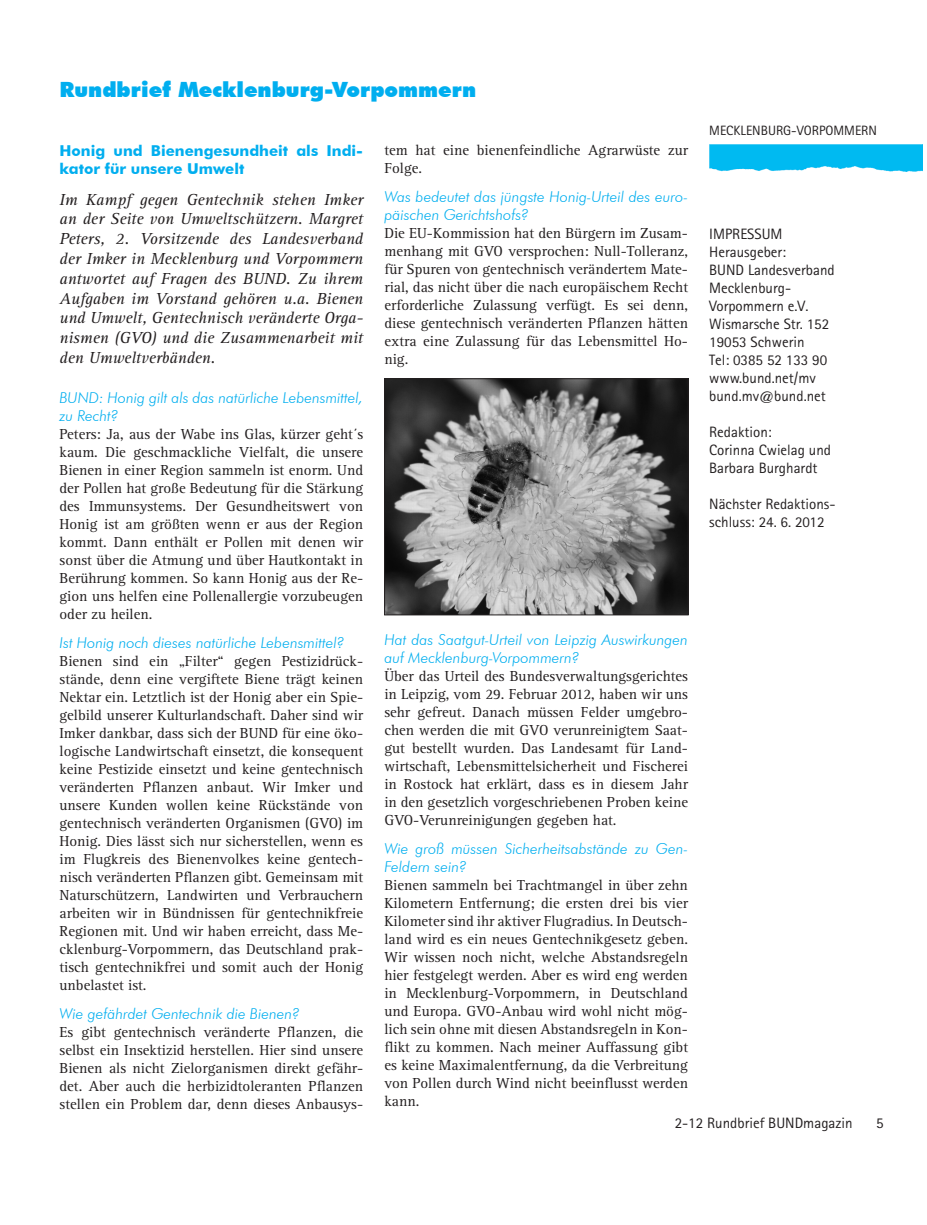
<style>
.page{position:relative;width:927px;height:1225px;background:#fff}
.page>*{position:absolute;margin:0;border:0;box-sizing:border-box;transform-origin:0 0}
.t1{font:900 21px "Futura BT";color:#00aeef}
.t2{font:italic 16.5px/19.8px "Rotis Serif";color:#231f20;text-align:justify}
.t3{font:15px/18px "Rotis Serif";color:#231f20;text-align:justify}
.t4{font:italic 300 15px/18px "Futura BT";color:#00aeef}
.t5{font:15px/18px "Rotis Sans Serif";color:#231f20}
.t6{font:700 15px/18px "Futura BT";color:#00aeef}
.t7{font:13.5px "Rotis Sans Serif";color:#231f20}
</style>
<div class="page">
<img style="left:709px;top:145px;width:213px;height:27px">
<img style="left:386px;top:380px;width:300px;height:233px">
<div style="left:384px;top:378px;width:304px;height:237px;border:1px solid #231f20"></div>
<h1 class="t1" style="left:60px;top:77px;width:418px">Rundbrief Mecklenburg-Vorpommern</h1>
<p class="t6" style="left:60px;top:142px;width:305px">Honig und Bienengesundheit als Indi&shy;kator für unsere Umwelt</p>
<p class="t2" style="left:60px;top:190px;width:305px">Im Kampf gegen Gentechnik stehen Imker an der Seite von Umweltschützern. Margret Peters, 2. Vorsitzende des Landesverband der Imker in Mecklenburg und Vorpommern antwortet auf Fragen des BUND. Zu ihrem Aufgaben im Vorstand gehören u.a. Bienen und Umwelt, Gentechnisch veränderte Orga&shy;nismen (GVO) und die Zusammenarbeit mit den Umweltverbänden.</p>
<p class="t4" style="left:60px;top:388px;width:305px">BUND: Honig gilt als das natürliche Lebensmittel, zu Recht?</p>
<p class="t3" style="left:60px;top:425px;width:305px">Peters: Ja, aus der Wabe ins Glas, kürzer geht´s kaum. Die geschmackliche Vielfalt, die unsere Bienen in einer Region sammeln ist enorm. Und der Pollen hat große Bedeutung für die Stärkung des Immunsystems. Der Gesundheitswert von Honig ist am größten wenn er aus der Region kommt. Dann enthält er Pollen mit denen wir sonst über die Atmung und über Hautkontakt in Berührung kommen. So kann Honig aus der Re&shy;gion uns helfen eine Pollenallergie vorzubeugen oder zu heilen.</p>
<p class="t4" style="left:60px;top:633px;width:286px">Ist Honig noch dieses natürliche Lebensmittel?</p>
<p class="t3" style="left:60px;top:652px;width:305px">Bienen sind ein „Filter“ gegen Pestizidrück&shy;stände, denn eine vergiftete Biene trägt keinen Nektar ein. Letztlich ist der Honig aber ein Spie&shy;gelbild unserer Kulturlandschaft. Daher sind wir Imker dankbar, dass sich der BUND für eine öko&shy;logische Landwirtschaft einsetzt, die konsequent keine Pestizide einsetzt und keine gentechnisch veränderten Pflanzen anbaut. Wir Imker und unsere Kunden wollen keine Rückstände von gentechnisch veränderten Organismen (GVO) im Honig. Dies lässt sich nur sicherstellen, wenn es im Flugkreis des Bienenvolkes keine gentech&shy;nisch veränderten Pflanzen gibt. Gemeinsam mit Naturschützern, Landwirten und Verbrauchern arbeiten wir in Bündnissen für gentechnikfreie Regionen mit. Und wir haben erreicht, dass Me&shy;cklenburg-Vorpommern, das Deutschland prak&shy;tisch gentechnikfrei und somit auch der Honig unbelastet ist.</p>
<p class="t4" style="left:60px;top:1004px;width:242px">Wie gefährdet Gentechnik die Bienen?</p>
<p class="t3" style="left:60px;top:1023px;width:305px">Es gibt gentechnisch veränderte Pflanzen, die selbst ein Insektizid herstellen. Hier sind unsere Bienen als nicht Zielorganismen direkt gefähr&shy;det. Aber auch die herbizidtoleranten Pflanzen stellen ein Problem dar, denn dieses Anbausys-</p>
<p class="t3" style="left:384px;top:142px;width:305px">tem hat eine bienenfeindliche Agrarwüste zur<br>Folge.</p>
<p class="t4" style="left:384px;top:187px;width:305px">Was bedeutet das jüngste Honig-Urteil des euro&shy;päischen Gerichtshofs?</p>
<p class="t3" style="left:384px;top:224px;width:305px">Die EU-Kommission hat den Bürgern im Zusam&shy;menhang mit GVO versprochen: Null-Tolleranz, für Spuren von gentechnisch verändertem Mate&shy;rial, das nicht über die nach europäischem Recht erforderliche Zulassung verfügt. Es sei denn, diese gentechnisch veränderten Pflanzen hätten extra eine Zulassung für das Lebensmittel Ho&shy;nig.</p>
<p class="t4" style="left:384px;top:630px;width:305px">Hat das Saatgut-Urteil von Leipzig Auswirkungen auf Mecklenburg-Vorpommern?</p>
<p class="t3" style="left:384px;top:667px;width:305px">Über das Urteil des Bundesverwaltungsgerichtes in Leipzig, vom 29. Februar 2012, haben wir uns sehr gefreut. Danach müssen Felder umgebro&shy;chen werden die mit GVO verunreinigtem Saat&shy;gut bestellt wurden. Das Landesamt für Land&shy;wirtschaft, Lebensmittelsicherheit und Fischerei in Rostock hat erklärt, dass es in diesem Jahr in den gesetzlich vorgeschriebenen Proben keine GVO-Verunreinigungen gegeben hat.</p>
<p class="t4" style="left:384px;top:839px;width:305px">Wie groß müssen Sicherheitsabstände zu Gen-<br>Feldern sein?</p>
<p class="t3" style="left:384px;top:876px;width:305px">Bienen sammeln bei Trachtmangel in über zehn Kilometern Entfernung; die ersten drei bis vier Kilometer sind ihr aktiver Flugradius. In Deutsch&shy;land wird es ein neues Gentechnikgesetz geben.<br>Wir wissen noch nicht, welche Abstandsregeln hier festgelegt werden. Aber es wird eng werden in Mecklenburg-Vorpommern, in Deutschland und Europa. GVO-Anbau wird wohl nicht mög&shy;lich sein ohne mit diesen Abstandsregeln in Kon&shy;flikt zu kommen. Nach meiner Auffassung gibt es keine Maximalentfernung, da die Verbreitung von Pollen durch Wind nicht beeinflusst werden kann.</p>
<p class="t7" style="left:709px;top:122px;width:52px">Mecklenbur</p>
<p class="t7" style="left:783px;top:122px;width:86px">g-Vorpomm ern</p>
<p class="t5" style="left:709px;top:225px;width:127px">IMPRESSUM<br>Herausgeber:<br>BUND Landesverband<br>Mecklenburg-<br>Vorpommern e.V.<br>Wismarsche Str. 152<br>19053 Schwerin<br>Tel: 0385 52 133 90 www.bund.net/mv bund.mv@bund.net</p>
<p class="t5" style="left:709px;top:423px;width:123px">Redaktion:<br>Corinna Cwielag und<br>Barbara Burghardt</p>
<p class="t5" style="left:709px;top:495px;width:128px">Nächster Redaktions&shy;schluss: 24. 6. 2012</p>
<p class="t5" style="left:675px;top:1114px;width:180px">2-12 Rundbrief BUNDmagazin</p>
<p class="t5" style="left:876px;top:1114px;width:9px">5</p>
</div>
